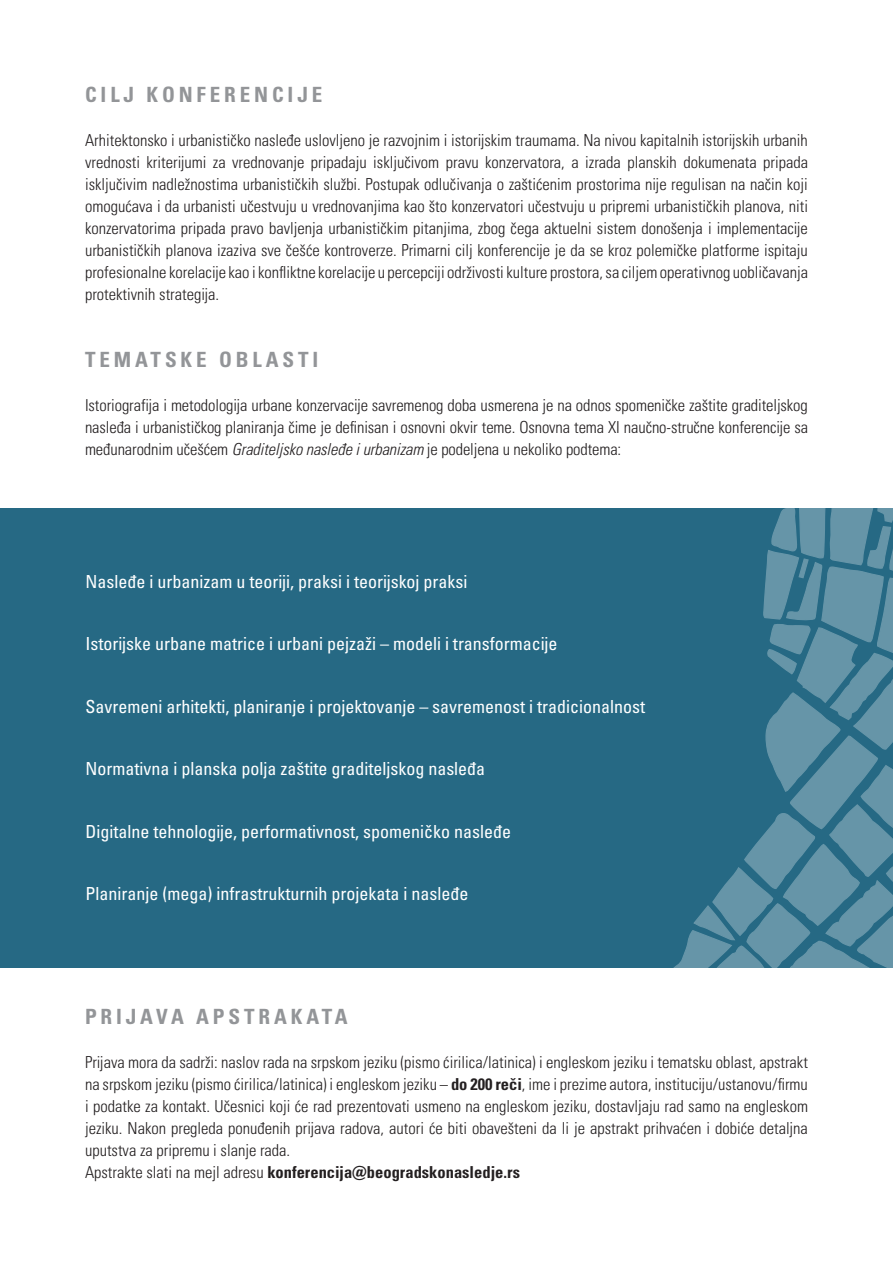
<style>
.page{position:relative;width:893px;height:1263px;background:#fff}
.page>*{position:absolute;margin:0;border:0;box-sizing:border-box;transform-origin:0 0}
.osnovni_tekst{font:21px "Univers LTCYR 67 Bold Cond";letter-spacing:.185em;color:#939598}
.osnovni_tekst-2{font:condensed 18px "Univers LTCYR 57";color:#fff}
.osnovni_tekst-3{font:16.5px/22px "Univers LTCYR 47 Light Cond";color:#231f20;text-align:justify}
.osnovni_tekst-4{font:16.5px "Univers LTCYR 67 Bold Cond";color:#231f20}
.s1{font-family:"Univers LTCYR 47 Light Cond Obl"}
.s2{font-family:"Univers LTCYR 67 Bold Cond"}
.s3{font-family:"Univers LTCYR 47 Light Cond"}
</style>
<div class="page">
<div style="left:0;top:508px;width:893px;height:460px;background:#266984"></div>
<svg style="left:673px;top:508px;width:220px;height:460px"></svg>
<p class="osnovni_tekst" style="left:85px;top:81px;width:239px">CILJ KONFERENCIJE</p>
<p class="osnovni_tekst-3" style="left:85px;top:128px;width:724px">Arhitektonsko i urbanističko nasleđe uslovljeno je razvojnim i istorijskim traumama. Na nivou kapitalnih istorijskih urbanih vrednosti kriterijumi za vrednovanje pripadaju isključivom pravu konzervatora, a izrada planskih dokumenata pripada isključivim nadležnostima urbanističkih službi. Postupak odlučivanja o zaštićenim prostorima nije regulisan na način koji omogućava i da urbanisti učestvuju u vrednovanjima kao što konzervatori učestvuju u pripremi urbanističkih planova, niti konzervatorima pripada pravo bavljenja urbanističkim pitanjima, zbog čega aktuelni sistem donošenja i implementacije urbanističkih planova izaziva sve češće kontroverze. Primarni cilj konferencije je da se kroz polemičke platforme ispitaju profesionalne korelacije kao i konfliktne korelacije u percepciji održivosti kulture prostora, sa ciljem operativnog uobličavanja protektivnih strategija.</p>
<p class="osnovni_tekst" style="left:85px;top:346px;width:235px">TEMATSKE OBLASTI</p>
<p class="osnovni_tekst-3" style="left:85px;top:393px;width:724px">Istoriografija i metodologija urbane konzervacije savremenog doba usmerena je na odnos spomeničke zaštite graditeljskog nasleđa i urbanističkog planiranja čime je definisan i osnovni okvir teme. Osnovna tema XI naučno-stručne konferencije sa međunarodnim učešćem <span class="s1">Graditeljsko nasleđe i urbanizam</span> je podeljena u nekoliko podtema:</p>
<p class="osnovni_tekst-2" style="left:85px;top:570px;width:384px">Nasleđe i urbanizam u teoriji, praksi i teorijskoj praksi</p>
<p class="osnovni_tekst-2" style="left:85px;top:633px;width:474px">Istorijske urbane matrice i urbani pejzaži – modeli i transformacije</p>
<p class="osnovni_tekst-2" style="left:85px;top:695px;width:561px">Savremeni arhitekti, planiranje i projektovanje – savremenost i tradicionalnost</p>
<p class="osnovni_tekst-2" style="left:85px;top:758px;width:401px">Normativna i planska polja zaštite graditeljskog nasleđa</p>
<p class="osnovni_tekst-2" style="left:85px;top:820px;width:427px">Digitalne tehnologije, performativnost, spomeničko nasleđe</p>
<p class="osnovni_tekst-2" style="left:85px;top:883px;width:384px">Planiranje (mega) infrastrukturnih projekata i nasleđe</p>
<p class="osnovni_tekst" style="left:85px;top:1003px;width:264px">PRIJAVA APSTRAKATA</p>
<p class="osnovni_tekst-3" style="left:85px;top:1050px;width:724px">Prijava mora da sadrži: naslov rada na srpskom jeziku (pismo ćirilica/latinica) i engleskom jeziku i tematsku oblast, apstrakt na srpskom jeziku (pismo ćirilica/latinica) i engleskom jeziku – <span class="s2">do 200 reči</span>, ime i prezime autora, instituciju/ustanovu/firmu i podatke za kontakt. Učesnici koji će rad prezentovati usmeno na engleskom jeziku, dostavljaju rad samo na engleskom jeziku. Nakon pregleda ponuđenih prijava radova, autori će biti obavešteni da li je apstrakt prihvaćen i dobiće detaljna uputstva za pripremu i slanje rada.</p>
<p class="osnovni_tekst-4" style="left:85px;top:1162px;width:436px"><span class="s3">Apstrakte slati na mejl adresu</span> konferencija@beogradskonasledje.rs</p>
</div>
